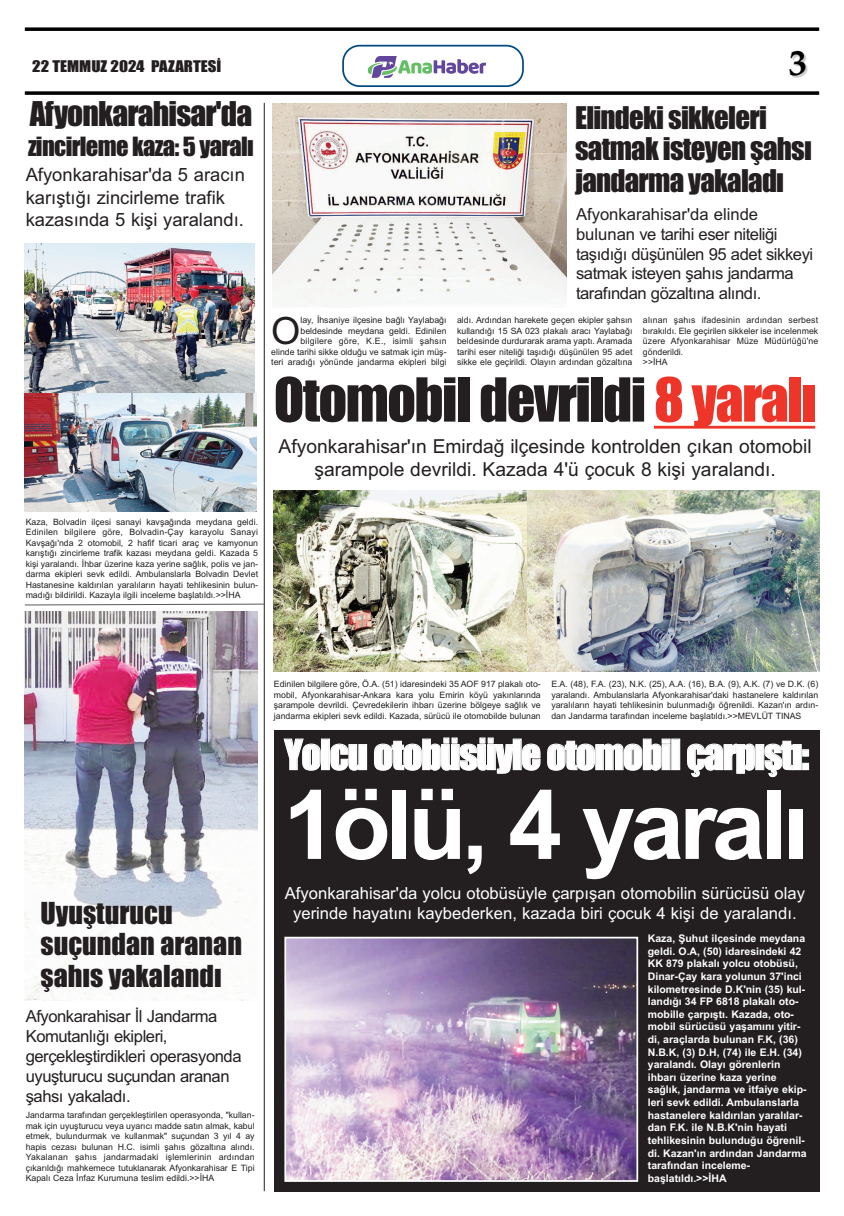
<style>
.page{position:relative;width:844px;height:1216px;background:#fff}
.page>*{position:absolute;margin:0;border:0;box-sizing:border-box;transform-origin:0 0}
.t1{font:700 96.25px "Arial";letter-spacing:-.05em;color:#fff}
.t2{font:56px "Impact";letter-spacing:-.025em;color:#231f20}
.t3{font:38.5px "Impact";letter-spacing:-.03em;color:#fff}
.t4{font:37.54px "Arial";color:#231f20}
.t5{font:700 36.57px "Palatino";color:#000}
.t6{font:31.5px "Impact";letter-spacing:-.025em;color:#231f20}
.t7{font:28.88px/31.5px "Impact";letter-spacing:-.025em;color:#231f20}
.t8{font:28px/31.5px "Impact";color:#231f20}
.t9{font:24.5px "Impact";letter-spacing:-.025em;color:#231f20}
.t10{font:19.25px/23.1px "Arial";color:#231f20;text-align:center}
.t11{font:18.38px/22.1px "Arial";color:#231f20}
.t12{font:16.62px/19.9px "Arial";letter-spacing:-.03em;color:#231f20}
.t13{font:16.62px/19.9px "Arial";color:#fff;text-align:center}
.t14{font:14.88px "Impact";color:#231f20;scale:1.13 1}
.t15{font:700 10.5px/12.6px "Arial";color:#fff}
.t16{font:8.75px/10.5px "Arial";color:#231f20;text-align:justify}
.s1{color:#ee3529}
</style>
<div class="page">
<svg style="left:342px;top:45px;width:181px;height:42px"></svg>
<img style="left:369px;top:54px;width:116px;height:26px">
<svg style="left:25px;top:91px;width:794px;height:4px"></svg>
<svg style="left:25px;top:27px;width:794px;height:4px;fill:#070707"></svg>
<hr style="left:264px;top:103px;width:1px;height:1088px;background:#231f20">
<img style="left:25px;top:243px;width:229px;height:150px">
<img style="left:25px;top:393px;width:231px;height:118px">
<svg style="left:24px;top:603px;width:241px;height:3px"></svg>
<img style="left:25px;top:611px;width:232px;height:389px">
<img style="left:272px;top:103px;width:294px;height:203px">
<hr style="left:653px;top:426px;width:162px;height:2px;background:#ee3529">
<img style="left:274px;top:491px;width:253px;height:180px">
<img style="left:527px;top:490px;width:292px;height:181px">
<div style="left:274px;top:730px;width:545px;height:461px;background:#231f20"></div>
<img style="left:287px;top:939px;width:348px;height:239px">
<div style="left:284px;top:936px;width:354px;height:245px;border:2px solid #fff"></div>
<h3 class="t14" style="left:32px;top:59px;width:169px">22 TEMMUZ 2024 PAZARTESİ</h3>
<h3 class="t5" style="left:788px;top:41px;width:20px">3</h3>
<h3 class="t6" style="left:30px;top:97px;width:224px">Afyonkarahisar'da</h3>
<h3 class="t9" style="left:28px;top:133px;width:227px">zincirleme kaza: 5 yaralı</h3>
<h3 class="t11" style="left:26px;top:164px;width:221px">Afyonkarahisar'da 5 aracın karıştığı zincirleme trafik kazasında 5 kişi yaralandı.</h3>
<h3 class="t7" style="left:575px;top:103px;width:238px">Elindeki sikkeleri satmak isteyen şahsı jandarma yakaladı</h3>
<h3 class="t12" style="left:576px;top:204px;width:239px">Afyonkarahisar'da elinde bulunan ve tarihi eser niteliği taşıdığı düşünülen 95 adet sikkeyi satmak isteyen şahıs jandarma tarafından gözaltına alındı.</h3>
<p class="t16" style="left:271px;top:315px;width:177px;text-align:right">lay, İhsaniye ilçesine bağlı Yaylabağı beldesinde meydana geldi. Edinilen bilgilere göre, K.E., isimli şahsın<br>elinde tarihi sikke olduğu ve satmak için müş&shy;teri aradığı yönünde jandarma ekipleri bilgi</p>
<p class="t16" style="left:457px;top:315px;width:177px">aldı. Ardından harekete geçen ekipler şahsın kullandığı 15 SA 023 plakalı aracı Yaylabağı beldesinde durdurarak arama yaptı. Aramada tarihi eser niteliği taşıdığı düşünülen 95 adet sikke ele geçirildi. Olayın ardından gözaltına</p>
<p class="t16" style="left:642px;top:315px;width:177px;text-align:left">alınan şahıs ifadesinin ardından serbest bırakıldı. Ele geçirilen sikkeler ise incelenmek üzere Afyonkarahisar Müze Müdürlüğü'ne gönderildi.<br>&gt;&gt;İHA</p>
<h2 class="t2" style="left:274px;top:369px;width:544px">Otomobil devrildi <span class="s1">8 yaralı</span></h2>
<h3 class="t10" style="left:278px;top:434px;width:534px">Afyonkarahisar'ın Emirdağ ilçesinde kontrolden çıkan otomobil şarampole devrildi. Kazada 4'ü çocuk 8 kişi yaralandı.</h3>
<h3 class="t4" style="left:271px;top:309px;width:31px">O</h3>
<p class="t16" style="left:26px;top:516px;width:234px">Kaza, Bolvadin ilçesi sanayi kavşağında meydana geldi.<br>Edinilen bilgilere göre, Bolvadin-Çay karayolu Sanayi Kavşağı'nda 2 otomobil, 2 hafif ticari araç ve kamyonun karıştığı zincirleme trafik kazası meydana geldi. Kazada 5 kişi yaralandı. İhbar üzerine kaza yerine sağlık, polis ve jan&shy;darma ekipleri sevk edildi. Ambulanslarla Bolvadin Devlet Hastanesine kaldırılan yaralıların hayati tehlikesinin bulun&shy;madığı bildirildi. Kazayla ilgili inceleme başlatıldı.&gt;&gt;İHA</p>
<h3 class="t8" style="left:41px;top:898px;width:203px">Uyuşturucu suçundan aranan şahıs yakalandı</h3>
<h3 class="t12" style="left:26px;top:1006px;width:217px">Afyonkarahisar İl Jandarma<br>Komutanlığı ekipleri, gerçekleştirdikleri operasyonda uyuşturucu suçundan aranan şahsı yakaladı.</h3>
<p class="t16" style="left:26px;top:1110px;width:230px">Jandarma tarafından gerçekleştirilen operasyonda, "kullan&shy;mak için uyuşturucu veya uyarıcı madde satın almak, kabul etmek, bulundurmak ve kullanmak" suçundan 3 yıl 4 ay hapis cezası bulunan H.C. isimli şahıs gözaltına alındı.<br>Yakalanan şahıs jandarmadaki işlemlerinin ardından çıkarıldığı mahkemece tutuklanarak Afyonkarahisar E Tipi Kapalı Ceza İnfaz Kurumuna teslim edildi.&gt;&gt;İHA</p>
<p class="t16" style="left:274px;top:679px;width:268px">Edinilen bilgilere göre, Ö.A. (51) idaresindeki 35 AOF 917 plakalı oto&shy;mobil, Afyonkarahisar-Ankara kara yolu Emirin köyü yakınlarında şarampole devrildi. Çevredekilerin ihbarı üzerine bölgeye sağlık ve jandarma ekipleri sevk edildi. Kazada, sürücü ile otomobilde bulunan</p>
<p class="t16" style="left:551px;top:679px;width:268px">E.A. (48), F.A. (23), N.K. (25), A.A. (16), B.A. (9), A.K. (7) ve D.K. (6) yaralandı. Ambulanslarla Afyonkarahisar'daki hastanelere kaldırılan yaralıların hayati tehlikesinin bulunmadığı öğrenildi. Kazan'ın ardın&shy;dan Jandarma tarafından inceleme başlatıldı.&gt;&gt;MEVLÜT TINAS</p>
<h3 class="t3" style="left:284px;top:733px;width:526px">Yolcu otobüsüyle otomobil çarpıştı:</h3>
<h1 class="t1" style="left:283px;top:769px;width:527px">1ölü, 4 yaralı</h1>
<h3 class="t13" style="left:285px;top:883px;width:521px">Afyonkarahisar'da yolcu otobüsüyle çarpışan otomobilin sürücüsü olay yerinde hayatını kaybederken, kazada biri çocuk 4 kişi de yaralandı.</h3>
<p class="t15" style="left:647px;top:932px;width:160px">Kaza, Şuhut ilçesinde meydana geldi. O.A, (50) idaresindeki 42<br>KK 879 plakalı yolcu otobüsü,<br>Dinar-Çay kara yolunun 37'inci kilometresinde D.K'nin (35) kul&shy;landığı 34 FP 6818 plakalı oto&shy;mobille çarpıştı. Kazada, oto&shy;mobil sürücüsü yaşamını yitir&shy;di, araçlarda bulunan F.K, (36)<br>N.B.K, (3) D.H, (74) ile E.H. (34) yaralandı. Olayı görenlerin ihbarı üzerine kaza yerine sağlık, jandarma ve itfaiye ekip&shy;leri sevk edildi. Ambulanslarla hastanelere kaldırılan yaralılar&shy;dan F.K. ile N.B.K'nin hayati tehlikesinin bulunduğu öğrenil&shy;di. Kazan'ın ardından Jandarma tarafından inceleme&shy;başlatıldı.&gt;&gt;İHA</p>
</div>
